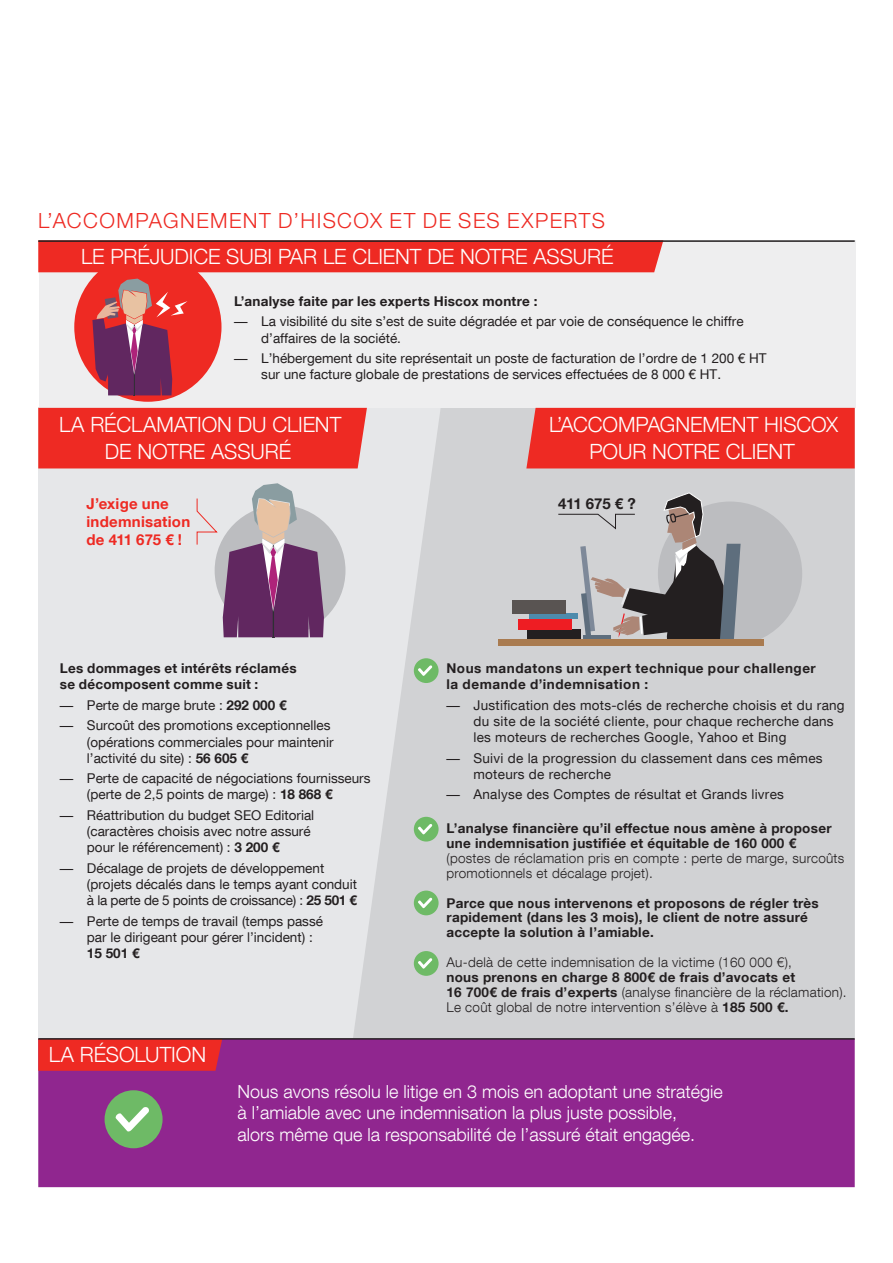
<style>
.page{position:relative;width:893px;height:1263px;background:#fff}
.page>*{position:absolute;margin:0;border:0;box-sizing:border-box;transform-origin:0 0}
.t1{font:300 21px/26.7px "Helvetica Neue LT Com";letter-spacing:-.005em;color:#fff;text-align:center}
.t2{font:300 21px "Helvetica Neue LT Std";letter-spacing:.07em;color:#ee2a23}
.t3{font:300 18px/21.6px "Helvetica Neue LT Com";color:#fff}
.t4{font:700 15px/18px "Helvetica Neue LT Com";letter-spacing:.015em;color:#ee2a23}
.t5{font:700 15px "Helvetica Neue LT Com";letter-spacing:-.025em;color:#231f20}
.t6{font:13.5px/16.2px "Helvetica Neue LT Com";color:#231f20}
.t7{font:700 13.5px/14.9px "Helvetica Neue LT Com";letter-spacing:.02em;color:#231f20}
.t8{font:300 13.5px/14.9px "Helvetica Neue LT Com";letter-spacing:.02em;color:#231f20}
.t9{font:13.5px/16.2px "Helvetica Neue LT Com";letter-spacing:.02em;color:#231f20}
.t10{font:700 13.5px/16.2px "Helvetica Neue LT Com";letter-spacing:.04em;color:#231f20}
.s1{font-family:"Arial"}
.s2{font-weight:700}
</style>
<div class="page">
<div style="left:38px;top:408px;width:817px;height:630px;background:#e6e7e9"></div>
<svg style="left:353px;top:408px;width:502px;height:630px;background:#d3d3d5"></svg>
<div style="left:39px;top:240px;width:817px;height:168px;background:#eeeeef"></div>
<div style="left:38px;top:408px;width:329px;height:60px;background:#ee2a23"></div>
<div style="left:526px;top:408px;width:329px;height:60px;background:#ee2a23"></div>
<svg style="left:196px;top:498px;width:21px;height:47px"></svg>
<div style="left:74px;top:252px;width:147px;height:150px;background:#ee2a23;border-radius:50%"></div>
<svg style="left:92px;top:279px;width:96px;height:116px"></svg>
<div style="left:38px;top:242px;width:625px;height:30px;background:#ee2a23"></div>
<div style="left:414px;top:658px;width:25px;height:25px;background:#6eba66;border-radius:50%"></div>
<svg style="left:418px;top:665px;width:14px;height:11px"></svg>
<div style="left:414px;top:817px;width:25px;height:24px;background:#6eba66;border-radius:50%"></div>
<svg style="left:418px;top:824px;width:14px;height:10px"></svg>
<div style="left:414px;top:890px;width:25px;height:25px;background:#6eba66;border-radius:50%"></div>
<svg style="left:418px;top:897px;width:14px;height:11px"></svg>
<div style="left:414px;top:951px;width:25px;height:25px;background:#6eba66;border-radius:50%"></div>
<svg style="left:418px;top:958px;width:14px;height:11px"></svg>
<hr style="left:38px;top:240px;width:817px;height:2px;background:#231f20">
<div style="left:38px;top:1039px;width:817px;height:148px;background:#90268f"></div>
<div style="left:105px;top:1090px;width:58px;height:58px;background:#6eba66;border-radius:50%"></div>
<svg style="left:115px;top:1107px;width:34px;height:25px"></svg>
<svg style="left:38px;top:1039px;width:184px;height:32px;background:#e72925"></svg>
<hr style="left:38px;top:1038px;width:817px;height:1px;background:#231f20">
<div style="left:215px;top:505px;width:130px;height:131px;background:#bcbdc0;border-radius:50%"></div>
<svg style="left:223px;top:483px;width:101px;height:154px"></svg>
<div style="left:658px;top:501px;width:144px;height:145px;background:#bcbdc0;border-radius:50%"></div>
<div style="left:527px;top:629px;width:53px;height:10px;background:#231f20"></div>
<div style="left:518px;top:619px;width:53px;height:10px;background:#ee1d23"></div>
<div style="left:529px;top:614px;width:49px;height:5px;background:#4d8bac"></div>
<div style="left:512px;top:600px;width:54px;height:14px;background:#595452"></div>
<div style="left:498px;top:639px;width:266px;height:6px;background:#a97b50"></div>
<svg style="left:558px;top:492px;width:183px;height:147px;background:#999799"></svg>
<h1 class="t2" style="left:38px;top:207px;width:568px">L’ACCOMPAGNEMENT D’HISCOX ET DE SES EXPERTS</h1>
<h1 class="t1" style="left:81px;top:243px;width:534px">LE PRÉJUDICE SUBI PAR LE CLIENT DE NOTRE ASSURÉ</h1>
<p class="t7" style="left:234px;top:293px;width:305px">L’analyse faite par les experts Hiscox montre :</p>
<p class="t6" style="left:261px;top:313px;width:484px;text-indent:-27px"><span class="s1">—</span> La visibilité du site s’est de suite dégradée et par voie de conséquence le chiffre d’affaires de la société.</p>
<p class="t6" style="left:261px;top:350px;width:507px;text-indent:-27px"><span class="s1">—</span> L’hébergement du site représentait un poste de facturation de l’ordre de 1 200 € HT sur une facture globale de prestations de services effectuées de 8 000 € HT.</p>
<h1 class="t1" style="left:59px;top:411px;width:284px">LA RÉCLAMATION DU CLIENT<br>DE NOTRE ASSURÉ</h1>
<h1 class="t1" style="left:549px;top:411px;width:290px">L’ACCOMPAGNEMENT HISCOX<br>POUR NOTRE CLIENT</h1>
<p class="t4" style="left:87px;top:494px;width:105px">J’exige une indemnisation de 411 675 € !</p>
<p class="t5" style="left:558px;top:494px;width:79px">411 675 € ?</p>
<p class="t7" style="left:60px;top:660px;width:238px;line-height:16.2px">Les dommages et intérêts réclamés se décomposent comme suit :</p>
<p class="t6" style="left:60px;top:697px;width:228px"><span class="s1">—</span> Perte de marge brute : <span class="s2">292 000 €</span></p>
<p class="t6" style="left:87px;top:717px;width:248px;text-indent:-27px"><span class="s1">—</span> Surcoût des promotions exceptionnelles (opérations commerciales pour maintenir l’activité du site) : <span class="s2">56 605 €</span></p>
<p class="t6" style="left:87px;top:770px;width:285px;text-indent:-27px"><span class="s1">—</span> Perte de capacité de négociations fournisseurs (perte de 2,5 points de marge) : <span class="s2">18 868 €</span></p>
<p class="t6" style="left:87px;top:807px;width:229px;text-indent:-27px"><span class="s1">—</span> Réattribution du budget SEO Editorial (caractères choisis avec notre assuré pour le référencement) : <span class="s2">3 200 €</span></p>
<p class="t6" style="left:87px;top:859px;width:272px;text-indent:-27px"><span class="s1">—</span> Décalage de projets de développement (projets décalés dans le temps ayant conduit à la perte de 5 points de croissance) : <span class="s2">25 501 €</span></p>
<p class="t6" style="left:87px;top:912px;width:238px;text-indent:-27px"><span class="s1">—</span> Perte de temps de travail (temps passé par le dirigeant pour gérer l’incident) :</p>
<p class="t7" style="left:87px;top:945px;width:54px">15 501 €</p>
<h1 class="t1" style="left:49px;top:1041px;width:159px">LA RÉSOLUTION</h1>
<p class="t10" style="left:446px;top:660px;width:371px">Nous mandatons un expert technique pour challenger la demande d’indemnisation :</p>
<p class="t9" style="left:473px;top:697px;width:373px;text-indent:-27px"><span class="s1">—</span> Justification des mots-clés de recherche choisis et du rang du site de la société cliente, pour chaque recherche dans les moteurs de recherches Google, Yahoo et Bing</p>
<p class="t9" style="left:473px;top:749px;width:351px;text-indent:-27px"><span class="s1">—</span> Suivi de la progression du classement dans ces mêmes moteurs de recherche</p>
<p class="t9" style="left:446px;top:786px;width:339px"><span class="s1">—</span> Analyse des Comptes de résultat et Grands livres</p>
<p class="t7" style="left:446px;top:821px;width:387px">L’analyse financière qu’il effectue nous amène à proposer une indemnisation justifiée et équitable de 160 000 €</p>
<p class="t8" style="left:446px;top:850px;width:399px">(postes de réclamation pris en compte : perte de marge, surcoûts promotionnels et décalage projet).</p>
<p class="t7" style="left:446px;top:895px;width:374px">Parce que nous intervenons et proposons de régler très rapidement (dans les 3 mois), le client de notre assuré accepte la solution à l’amiable.</p>
<p class="t8" style="left:446px;top:954px;width:347px">Au-delà de cette indemnisation de la victime (160 000 €),</p>
<p class="t8" style="left:446px;top:969px;width:402px"><span class="s2">nous prenons en charge 8 800€ de frais d’avocats et<br>16 700€ de frais d’experts</span> (analyse financière de la réclamation).<br>Le coût global de notre intervention s’élève à <span class="s2">185 500 €.</span></p>
<h2 class="t3" style="left:237px;top:1080px;width:487px">Nous avons résolu le litige en 3 mois en adoptant une stratégie à l’amiable avec une indemnisation la plus juste possible,<br>alors même que la responsabilité de l’assuré était engagée.</h2>
</div>
